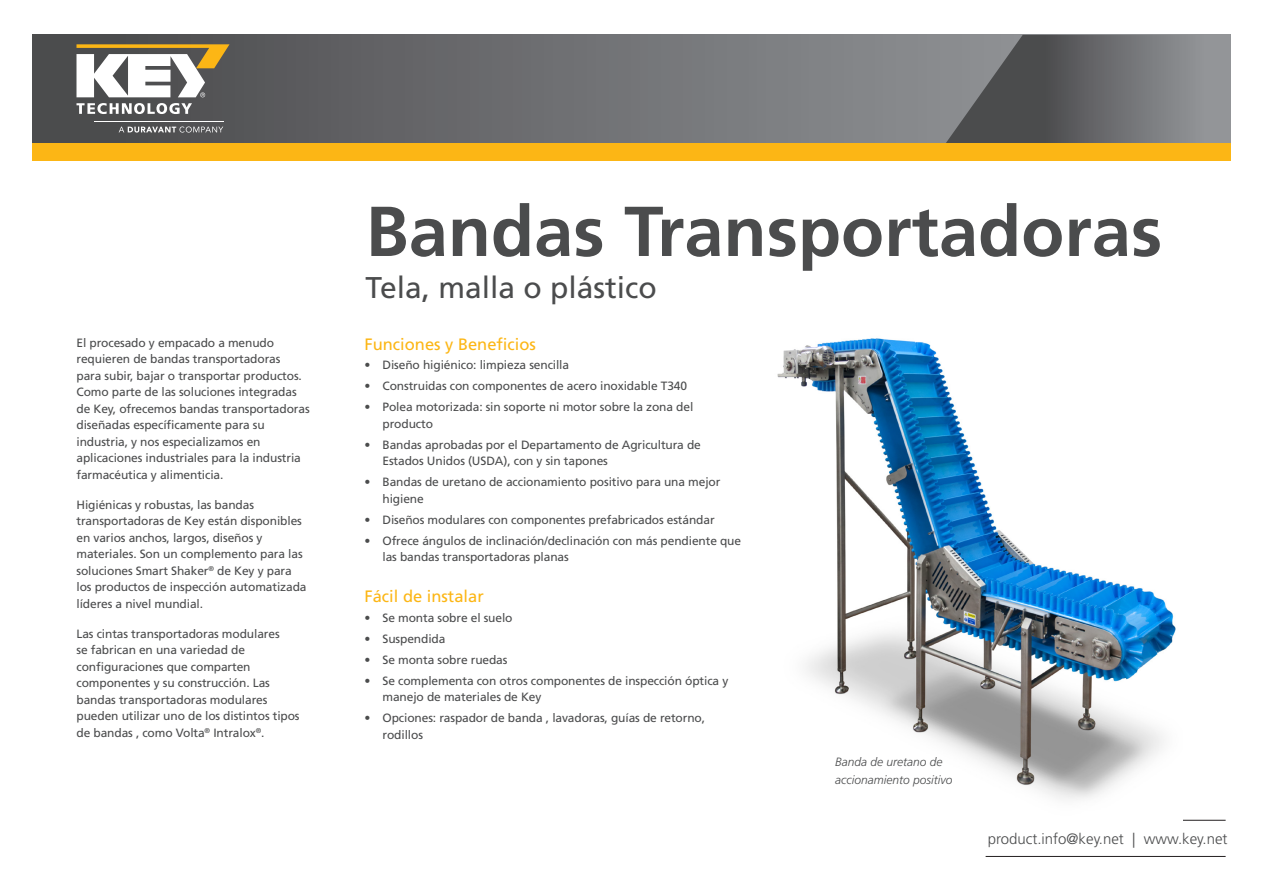
<style>
.page{position:relative;width:1263px;height:893px;background:#fff}
.page>*{position:absolute;margin:0;border:0;box-sizing:border-box;transform-origin:0 0}
.Headline{font:700 70.5px "Frutiger LT Std";color:#4b4c4d}
.Tag_Line{font:30px "Frutiger LT Std";color:#4b4c4d}
.Subhead_1{font:16.5px "Frutiger LT Std";color:#fcb615}
.t1{font:300 15px "Frutiger LT Std";color:#4b4c4d}
.Body{font:12px/16.5px "Frutiger LT Std";letter-spacing:-.01em;color:#4b4c4d}
.t2{font:italic 300 12px/18px "Frutiger LT Std";color:#4b4c4d}
</style>
<div class="page">
<svg style="left:32px;top:35px;width:911px;height:108px;background:#6c6d6f"></svg>
<svg style="left:943px;top:35px;width:287px;height:108px;background:#6f7073"></svg>
<div style="left:32px;top:143px;width:1198px;height:18px;background:#fcb615"></div>
<hr style="left:986px;top:820px;width:239px;height:1px;background:#231f20">
<hr style="left:986px;top:856px;width:239px;height:1px;background:#231f20">
<svg style="left:77px;top:44px;width:153px;height:53px"></svg>
<svg style="left:77px;top:103px;width:115px;height:11px"></svg>
<svg style="left:119px;top:126px;width:104px;height:7px"></svg>
<hr style="left:94px;top:122px;width:129px;height:1px;background:#fff">
<img style="left:777px;top:338px;width:399px;height:462px">
<p class="Body" style="left:76px;top:334px;width:235px">El procesado y empacado a menudo requieren de bandas transportadoras<br>para subir, bajar o transportar productos.<br>Como parte de las soluciones integradas de Key, ofrecemos bandas transportadoras diseñadas específicamente para su industria, y nos especializamos en aplicaciones industriales para la industria farmacéutica y alimenticia.</p>
<p class="Body" style="left:76px;top:496px;width:232px">Higiénicas y robustas, las bandas transportadoras de Key están disponibles en varios anchos, largos, diseños y materiales. Son un complemento para las soluciones Smart Shaker<sup>®</sup> de Key y para los productos de inspección automatizada líderes a nivel mundial.</p>
<p class="Body" style="left:76px;top:625px;width:225px">Las cintas transportadoras modulares<br>se fabrican en una variedad de configuraciones que comparten componentes y su construcción. Las bandas transportadoras modulares pueden utilizar uno de los distintos tipos de bandas , como Volta<sup>®</sup> Intralox<sup>®</sup>.</p>
<p class="Headline" style="left:366px;top:190px;width:798px">Bandas Transportadoras</p>
<p class="Tag_Line" style="left:366px;top:270px;width:293px">Tela, malla o plástico</p>
<p class="Subhead_1" style="left:364px;top:334px;width:173px">Funciones y Beneficios</p>
<p class="Body" style="left:364px;top:357px;width:206px">• Diseño higiénico: limpieza sencilla</p>
<p class="Body" style="left:364px;top:378px;width:324px">• Construidas con componentes de acero inoxidable T340</p>
<p class="Body" style="left:382px;top:399px;width:312px;text-indent:-18px">• Polea motorizada: sin soporte ni motor sobre la zona del producto</p>
<p class="Body" style="left:382px;top:437px;width:320px;text-indent:-18px">• Bandas aprobadas por el Departamento de Agricultura de<br>Estados Unidos (USDA), con y sin tapones</p>
<p class="Body" style="left:382px;top:474px;width:339px;text-indent:-18px">• Bandas de uretano de accionamiento positivo para una mejor higiene</p>
<p class="Body" style="left:364px;top:512px;width:352px">• Diseños modulares con componentes prefabricados estándar</p>
<p class="Body" style="left:382px;top:533px;width:360px;text-indent:-18px">• Ofrece ángulos de inclinación/declinación con más pendiente que las bandas transportadoras planas</p>
<p class="Subhead_1" style="left:364px;top:587px;width:121px">Fácil de instalar</p>
<p class="Body" style="left:364px;top:609px;width:150px">• Se monta sobre el suelo</p>
<p class="Body" style="left:364px;top:630px;width:82px">• Suspendida</p>
<p class="Body" style="left:364px;top:651px;width:144px">• Se monta sobre ruedas</p>
<p class="Body" style="left:382px;top:672px;width:347px;text-indent:-18px">• Se complementa con otros componentes de inspección óptica y manejo de materiales de Key</p>
<p class="Body" style="left:382px;top:710px;width:324px;text-indent:-18px">• Opciones: raspador de banda , lavadoras, guías de retorno, rodillos</p>
<p class="t2" style="left:835px;top:753px;width:119px">Banda de uretano de accionamiento positivo</p>
<p class="t1" style="left:988px;top:830px;width:241px">product.info@key.net | www.key.net</p>
</div>
